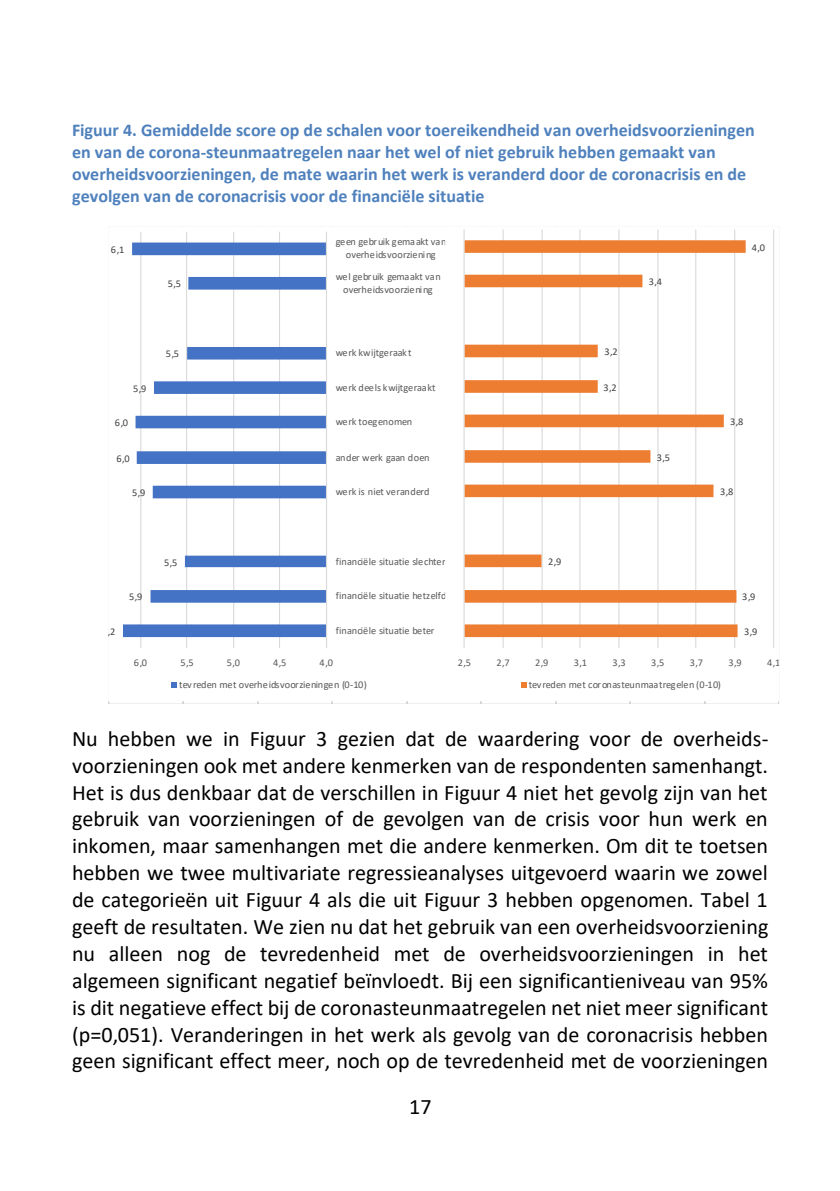
<style>
.page{position:relative;width:840px;height:1191px;background:#fff}
.page>*{position:absolute;margin:0;border:0;box-sizing:border-box;transform-origin:0 0}
.t1{font:22px/26.8px "Calibri";color:#000;text-align:justify}
.t2{font:700 18px/22px "Calibri";color:#4f81bd}
.t3{font:10.4px/12.6px "Calibri";letter-spacing:-.005em;color:#595959;text-align:center}
.t4{font:10.4px "Calibri";color:#404040}
.t5{font:10.4px "Calibri";letter-spacing:-.025em;color:#595959}
</style>
<div class="page">
<svg style="left:108px;top:229px;width:671px;height:475px"></svg>
<p class="t2" style="left:72px;top:121px;width:684px">Figuur 4. Gemiddelde score op de schalen voor toereikendheid van overheidsvoorzieningen en van de corona-steunmaatregelen naar het wel of niet gebruik hebben gemaakt van overheidsvoorzieningen, de mate waarin het werk is veranderd door de coronacrisis en de gevolgen van de coronacrisis voor de financiële situatie</p>
<p class="t4" style="left:111px;top:245px;width:15px">6,1</p>
<p class="t4" style="left:168px;top:279px;width:15px">5,5</p>
<p class="t4" style="left:133px;top:384px;width:15px">5,9</p>
<p class="t4" style="left:115px;top:418px;width:15px">6,0</p>
<p class="t4" style="left:116px;top:454px;width:15px">6,0</p>
<p class="t4" style="left:132px;top:488px;width:15px">5,9</p>
<p class="t4" style="left:166px;top:349px;width:15px">5,5</p>
<p class="t4" style="left:102px;top:627px;width:15px">6,2</p>
<p class="t4" style="left:129px;top:592px;width:15px">5,9</p>
<p class="t4" style="left:164px;top:558px;width:15px">5,5</p>
<p class="t3" style="left:335px;top:236px;width:112px">geen gebruik gemaakt van overheidsvoorziening</p>
<p class="t3" style="left:335px;top:272px;width:107px">wel gebruik gemaakt van overheidsvoorziening</p>
<p class="t3" style="left:335px;top:347px;width:77px">werk kwijtgeraakt</p>
<p class="t3" style="left:335px;top:382px;width:101px">werk deels kwijtgeraakt</p>
<p class="t3" style="left:335px;top:416px;width:78px">werk toegenomen</p>
<p class="t5" style="left:335px;top:453px;width:95px">ander werk gaan doen</p>
<p class="t3" style="left:335px;top:486px;width:95px">werk is niet veranderd</p>
<p class="t3" style="left:335px;top:556px;width:112px">financiële situatie slechter</p>
<p class="t3" style="left:335px;top:590px;width:118px">financiële situatie hetzelfde</p>
<p class="t3" style="left:335px;top:625px;width:100px">financiële situatie beter</p>
<p class="t4" style="left:547px;top:557px;width:15px">2,9</p>
<p class="t4" style="left:604px;top:347px;width:15px">3,2</p>
<p class="t4" style="left:603px;top:383px;width:15px">3,2</p>
<p class="t4" style="left:648px;top:277px;width:15px">3,4</p>
<p class="t4" style="left:656px;top:453px;width:15px">3,5</p>
<p class="t4" style="left:751px;top:243px;width:15px">4,0</p>
<p class="t4" style="left:729px;top:417px;width:15px">3,8</p>
<p class="t4" style="left:719px;top:487px;width:15px">3,8</p>
<p class="t4" style="left:741px;top:592px;width:15px">3,9</p>
<p class="t4" style="left:743px;top:627px;width:15px">3,9</p>
<p class="t3" style="left:134px;top:657px;width:15px">6,0</p>
<p class="t3" style="left:180px;top:657px;width:15px">5,5</p>
<p class="t3" style="left:227px;top:657px;width:15px">5,0</p>
<p class="t3" style="left:273px;top:657px;width:15px">4,5</p>
<p class="t3" style="left:319px;top:657px;width:15px">4,0</p>
<p class="t3" style="left:179px;top:678px;width:189px">tevreden met overheidsvoorzieningen (0-10)</p>
<p class="t3" style="left:457px;top:657px;width:15px">2,5</p>
<p class="t3" style="left:496px;top:657px;width:15px">2,7</p>
<p class="t3" style="left:535px;top:657px;width:15px">2,9</p>
<p class="t3" style="left:573px;top:657px;width:15px">3,1</p>
<p class="t3" style="left:612px;top:657px;width:15px">3,3</p>
<p class="t3" style="left:650px;top:657px;width:15px">3,5</p>
<p class="t3" style="left:689px;top:657px;width:15px">3,7</p>
<p class="t3" style="left:728px;top:657px;width:15px">3,9</p>
<p class="t3" style="left:766px;top:657px;width:15px">4,1</p>
<p class="t3" style="left:528px;top:678px;width:194px">tevreden met coronasteunmaatregelen (0-10)</p>
<p class="t1" style="left:72px;top:727px;width:697px">Nu hebben we in Figuur 3 gezien dat de waardering voor de overheids&shy;voorzieningen ook met andere kenmerken van de respondenten samenhangt.<br>Het is dus denkbaar dat de verschillen in Figuur 4 niet het gevolg zijn van het gebruik van voorzieningen of de gevolgen van de crisis voor hun werk en inkomen, maar samenhangen met die andere kenmerken. Om dit te toetsen hebben we twee multivariate regressieanalyses uitgevoerd waarin we zowel de categorieën uit Figuur 4 als die uit Figuur 3 hebben opgenomen. Tabel 1 geeft de resultaten. We zien nu dat het gebruik van een overheidsvoorziening nu alleen nog de tevredenheid met de overheidsvoorzieningen in het algemeen significant negatief beïnvloedt. Bij een significantieniveau van 95% is dit negatieve effect bij de coronasteunmaatregelen net niet meer significant (p=0,051). Veranderingen in het werk als gevolg van de coronacrisis hebben geen significant effect meer, noch op de tevredenheid met de voorzieningen</p>
<p class="t1" style="left:409px;top:1095px;width:24px">17</p>
</div>
